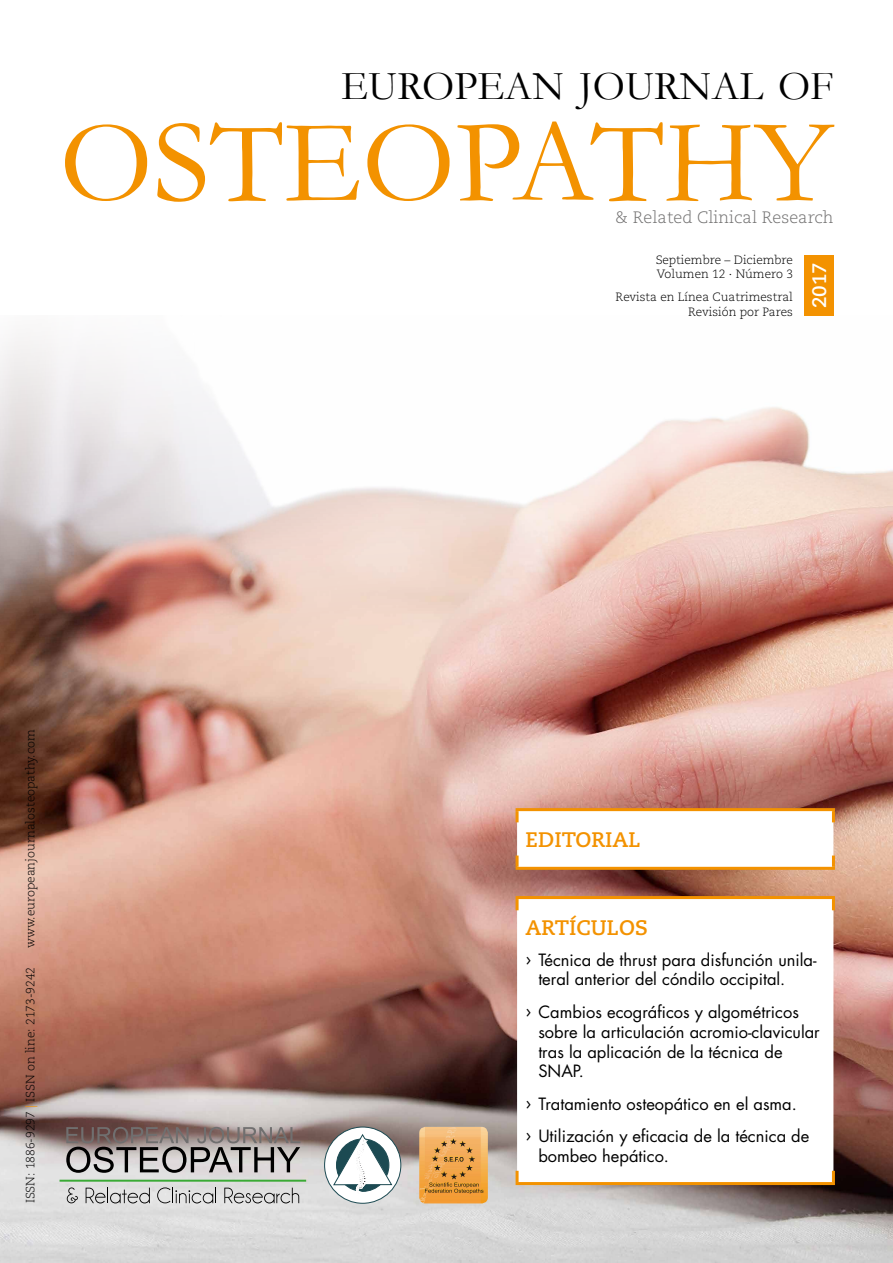
<style>
.page{position:relative;width:893px;height:1263px;background:#fff}
.page>*{position:absolute;margin:0;border:0;box-sizing:border-box;transform-origin:0 0}
.t1{font:119.4px "Garamond";color:#f39200}
.t2{font:41.25px "Garamond";color:#000}
.t3{font:700 21px "Caecilia LT Std";color:#f39200}
.t4{font:700 19.5px "Caecilia LT Std";color:#fff}
.t5{font:16.5px/19.8px "Futura Std";color:#000}
.t6{font:300 16.5px "Caecilia LT Std";color:#706f6f}
.t7{font:300 12px/14.4px "Caecilia LT Std";color:#000}
.s1{color:#f39200}
.s2{font-weight:500}
</style>
<div class="page">
<img style="left:0;top:336px;width:893px;height:927px">
<hr style="left:516px;top:867px;width:319px;height:3px;background:#f39200">
<hr style="left:516px;top:808px;width:319px;height:3px;background:#f39200">
<svg style="left:516px;top:811px;width:319px;height:56px"></svg>
<svg style="left:517px;top:899px;width:316px;height:283px"></svg>
<svg style="left:516px;top:1171px;width:3px;height:11px"></svg>
<svg style="left:832px;top:1171px;width:3px;height:11px"></svg>
<hr style="left:516px;top:1182px;width:319px;height:3px;background:#f39200">
<hr style="left:516px;top:896px;width:319px;height:3px;background:#f39200">
<svg style="left:516px;top:899px;width:3px;height:11px"></svg>
<svg style="left:832px;top:899px;width:3px;height:11px"></svg>
<div style="left:804px;top:255px;width:29px;height:61px;background:#f39200"></div>
<img style="left:419px;top:1127px;width:69px;height:76px">
<svg style="left:67px;top:1187px;width:11px;height:16px"></svg>
<svg style="left:86px;top:1188px;width:64px;height:15px"></svg>
<svg style="left:157px;top:1187px;width:59px;height:16px"></svg>
<svg style="left:224px;top:1188px;width:75px;height:15px"></svg>
<svg style="left:66px;top:1127px;width:234px;height:46px;background:#908786"></svg>
<hr style="left:60px;top:1180px;width:246px;height:2px;background:#3aaa35">
<div style="left:325px;top:1127px;width:76px;height:76px;background:#fff;border-radius:50%"></div>
<div style="left:324px;top:1127px;width:77px;height:76px;border:1px solid #1c4a52;border-radius:50%"></div>
<svg style="left:333px;top:1134px;width:59px;height:60px"></svg>
<h2 class="t2" style="left:341px;top:59px;width:494px">EUROPEAN JOURNAL OF</h2>
<h1 class="t1" style="left:60px;top:82px;width:775px">OSTEOPATHY</h1>
<p class="t6" style="left:615px;top:208px;width:220px">&amp; Related Clinical Research</p>
<p class="t7" style="left:656px;top:253px;width:139px">Septiembre – Diciembre<br>Volumen 12 · Número 3</p>
<p class="t7" style="left:616px;top:290px;width:179px;text-align:right">Revista en Línea Cuatrimestral<br>Revisión por Pares</p>
<p class="t4" style="left:808px;top:308px;width:48px;rotate:-90deg">2017</p>
<p class="t7" style="left:23px;top:948px;width:220px;rotate:-90deg">www.europeanjournalosteopathy.com</p>
<p class="t7" style="left:23px;top:1203px;width:238px;rotate:-90deg">ISSN: 1886-9297 <span class="s1">|</span> ISSN on line: 2173-9242</p>
<p class="t3" style="left:526px;top:827px;width:117px">EDITORIAL</p>
<p class="t3" style="left:526px;top:915px;width:124px">ARTÍCULOS</p>
<p class="t5" style="left:538px;top:950px;width:280px;text-indent:-13px"><span class="s2">›</span> Técnica de thrust para disfunción unila&shy;teral anterior del cóndilo occipital.</p>
<p class="t5" style="left:538px;top:1002px;width:283px;text-indent:-13px"><span class="s2">›</span> Cambios ecográficos y algométricos sobre la articulación acromio-clavicular tras la aplicación de la técnica de<br>SNAP.</p>
<p class="t5" style="left:526px;top:1088px;width:285px;line-height:32.5px"><span class="s2">›</span> Tratamiento osteopático en el asma.<br><span class="s2">›</span> Utilización y eficacia de la técnica de</p>
<p class="t5" style="left:538px;top:1146px;width:132px">bombeo hepático.</p>
</div>
